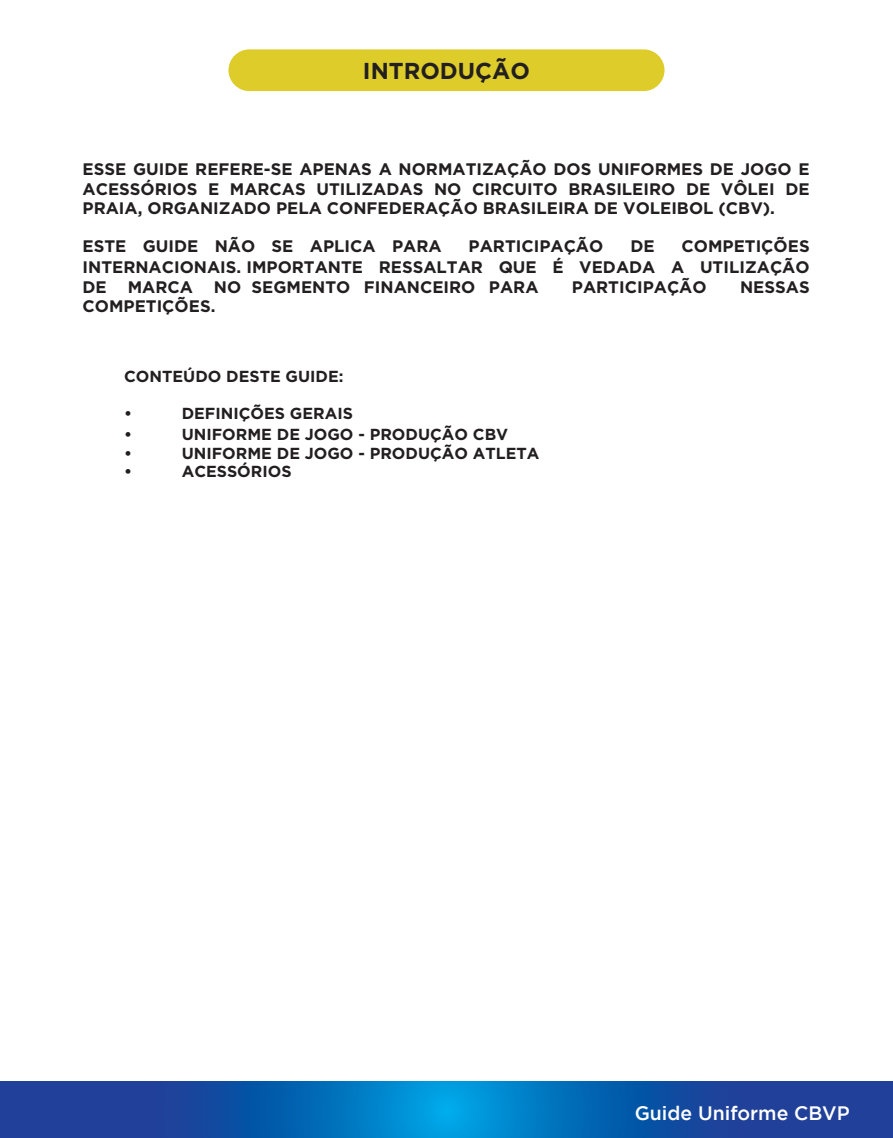
<style>
.page{position:relative;width:893px;height:1138px;background:#fff}
.page>*{position:absolute;margin:0;border:0;box-sizing:border-box;transform-origin:0 0}
.t1{font:700 22.95px "Gotham";color:#231f20}
.t2{font:500 19.35px "Gotham";color:#fff}
.t3{font:700 16.65px/19.4px "Gotham";color:#231f20;text-align:justify}
.t4{font:700 16.05px "Gotham";color:#231f20}
</style>
<div class="page">
<svg style="left:0;top:1082px;width:893px;height:56px;background:#0f5bac"></svg>
<div style="left:228px;top:49px;width:436px;height:42px;background:#decc2b;border-radius:21px"></div>
<h1 class="t1" style="left:363px;top:57px;width:168px">INTRODUÇÃO</h1>
<p class="t3" style="left:83px;top:159px;width:729px">ESSE GUIDE REFERE-SE APENAS A NORMATIZAÇÃO DOS UNIFORMES DE JOGO E ACESSÓRIOS E MARCAS UTILIZADAS NO CIRCUITO BRASILEIRO DE VÔLEI DE PRAIA, ORGANIZADO PELA CONFEDERAÇÃO BRASILEIRA DE VOLEIBOL (CBV).</p>
<p class="t3" style="left:83px;top:236px;width:361px">ESTE GUIDE NÃO SE APLICA PARA</p>
<p class="t3" style="left:469px;top:236px;width:136px">PARTICIPAÇÃO</p>
<p class="t3" style="left:630px;top:236px;width:26px">DE</p>
<p class="t3" style="left:83px;top:236px;width:729px;line-height:21px;text-align:right">COMPETIÇÕES<br>INTERNACIONAIS. IMPORTANTE RESSALTAR QUE É VEDADA A UTILIZAÇÃO</p>
<p class="t3" style="left:83px;top:277px;width:26px">DE</p>
<p class="t3" style="left:128px;top:277px;width:67px">MARCA</p>
<p class="t3" style="left:214px;top:277px;width:326px">NO SEGMENTO FINANCEIRO PARA</p>
<p class="t3" style="left:572px;top:277px;width:136px">PARTICIPAÇÃO</p>
<p class="t3" style="left:740px;top:277px;width:71px">NESSAS</p>
<p class="t3" style="left:83px;top:296px;width:134px">COMPETIÇÕES.</p>
<p class="t4" style="left:124px;top:367px;width:221px">CONTEÚDO DESTE GUIDE:</p>
<p class="t4" style="left:124px;top:404px;width:9px">•</p>
<p class="t4" style="left:182px;top:404px;width:173px">DEFINIÇÕES GERAIS</p>
<p class="t4" style="left:124px;top:425px;width:9px">•</p>
<p class="t4" style="left:182px;top:425px;width:328px">UNIFORME DE JOGO - PRODUÇÃO CBV</p>
<p class="t4" style="left:124px;top:444px;width:9px">•</p>
<p class="t4" style="left:182px;top:444px;width:359px">UNIFORME DE JOGO - PRODUÇÃO ATLETA</p>
<p class="t4" style="left:124px;top:462px;width:9px">•</p>
<p class="t4" style="left:182px;top:462px;width:111px">ACESSÓRIOS</p>
<p class="t2" style="left:635px;top:1102px;width:216px">Guide Uniforme CBVP</p>
</div>
